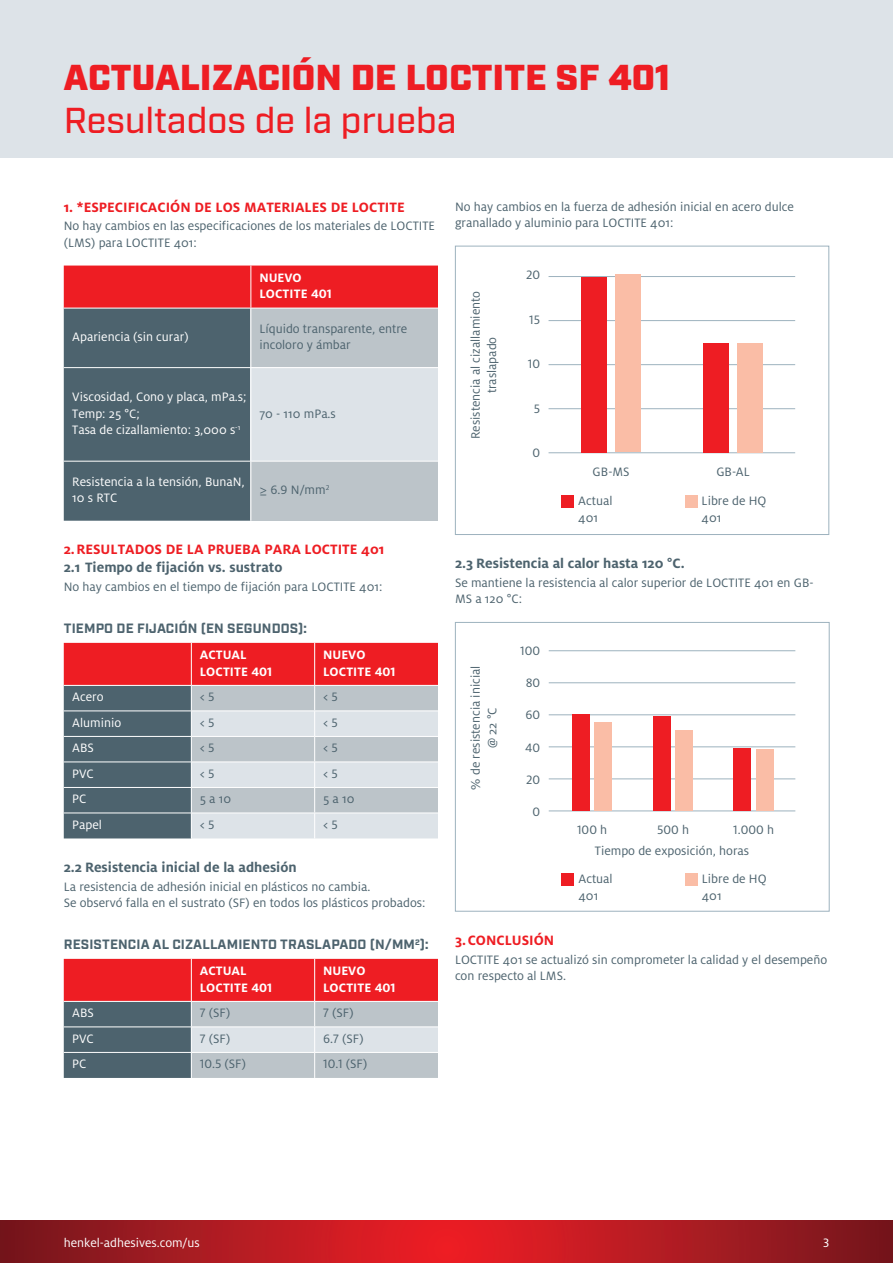
<style>
.page{position:relative;width:893px;height:1263px;background:#fff}
.page>*{position:absolute;margin:0;border:0;box-sizing:border-box;transform-origin:0 0}
.t1{font:900 36px "Industry";letter-spacing:.01em;color:#ee1d23}
.t2{font:500 36px "Industry";color:#ee1d23}
.t3{font:700 15px "Henkel Milo";color:#4d636e}
.t4{font:700 15px "Henkel Milo";color:#ee1d23}
.t5{font:13.5px/16.5px "Henkel Milo";color:#4d636e}
.t6{font:13.5px/16.5px "Henkel Milo";color:#fff}
.t7{font:700 13.5px/16.5px "Henkel Milo";color:#fff}
.t8{font:700 13.5px "Industry";letter-spacing:.01em;color:#4d636e}
</style>
<div class="page">
<div style="left:0;top:0;width:893px;height:157px;background:#dde3e8"></div>
<svg style="left:0;top:1220px;width:893px;height:43px;background:#b01a21"></svg>
<svg style="left:64px;top:266px;width:374px;height:255px;background:#7b5059"></svg>
<div style="left:251px;top:308px;width:187px;height:60px;background:#bcc4c9"></div>
<div style="left:251px;top:368px;width:187px;height:93px;background:#dde3e8"></div>
<div style="left:251px;top:461px;width:187px;height:60px;background:#bcc4c9"></div>
<hr style="left:250px;top:266px;width:1px;height:42px;background:#fff">
<hr style="left:64px;top:308px;width:187px;height:1px;background:#fff">
<hr style="left:251px;top:308px;width:187px;height:1px;background:#fff">
<hr style="left:250px;top:308px;width:1px;height:59px;background:#fff">
<hr style="left:64px;top:367px;width:187px;height:1px;background:#fff">
<hr style="left:251px;top:367px;width:187px;height:1px;background:#fff">
<hr style="left:250px;top:368px;width:1px;height:93px;background:#fff">
<hr style="left:64px;top:461px;width:187px;height:1px;background:#fff">
<hr style="left:251px;top:461px;width:187px;height:1px;background:#fff">
<hr style="left:250px;top:461px;width:1px;height:60px;background:#fff">
<svg style="left:64px;top:643px;width:374px;height:195px;background:#b49197"></svg>
<svg style="left:64px;top:959px;width:374px;height:119px;background:#bb777e"></svg>
<hr style="left:64px;top:1026px;width:127px;height:1px;background:#fff">
<hr style="left:191px;top:1026px;width:124px;height:1px;background:#fff">
<hr style="left:315px;top:1026px;width:123px;height:1px;background:#fff">
<hr style="left:64px;top:1052px;width:127px;height:1px;background:#fff">
<hr style="left:191px;top:1052px;width:124px;height:1px;background:#fff">
<hr style="left:315px;top:1052px;width:123px;height:1px;background:#fff">
<hr style="left:64px;top:1001px;width:127px;height:1px;background:#fff">
<hr style="left:191px;top:1001px;width:124px;height:1px;background:#fff">
<hr style="left:315px;top:1001px;width:123px;height:1px;background:#fff">
<div style="left:455px;top:246px;width:374px;height:289px;background:#fff;border:1px solid #9db2be"></div>
<hr style="left:549px;top:276px;width:246px;height:1px;background:#9db2be">
<hr style="left:549px;top:320px;width:246px;height:1px;background:#9db2be">
<hr style="left:549px;top:364px;width:246px;height:1px;background:#9db2be">
<hr style="left:549px;top:408px;width:246px;height:1px;background:#9db2be">
<hr style="left:549px;top:452px;width:246px;height:1px;background:#9db2be">
<div style="left:581px;top:277px;width:26px;height:175px;background:#ee1d23"></div>
<div style="left:703px;top:343px;width:25px;height:109px;background:#ee1d23"></div>
<div style="left:615px;top:274px;width:26px;height:178px;background:#fabda6"></div>
<div style="left:737px;top:343px;width:25px;height:109px;background:#fabda6"></div>
<div style="left:561px;top:495px;width:13px;height:13px;background:#ee1d23"></div>
<div style="left:685px;top:495px;width:12px;height:13px;background:#fabda6"></div>
<div style="left:455px;top:622px;width:375px;height:289px;background:#fff;border:1px solid #9db2be"></div>
<hr style="left:549px;top:650px;width:246px;height:1px;background:#9db2be">
<hr style="left:549px;top:682px;width:246px;height:1px;background:#9db2be">
<hr style="left:549px;top:746px;width:246px;height:1px;background:#9db2be">
<hr style="left:549px;top:714px;width:246px;height:1px;background:#9db2be">
<hr style="left:549px;top:778px;width:246px;height:1px;background:#9db2be">
<hr style="left:549px;top:810px;width:246px;height:1px;background:#9db2be">
<div style="left:572px;top:714px;width:18px;height:97px;background:#ee1d23"></div>
<div style="left:594px;top:722px;width:18px;height:89px;background:#fabda6"></div>
<div style="left:653px;top:716px;width:18px;height:95px;background:#ee1d23"></div>
<div style="left:675px;top:730px;width:18px;height:81px;background:#fabda6"></div>
<div style="left:733px;top:748px;width:18px;height:63px;background:#ee1d23"></div>
<div style="left:756px;top:749px;width:18px;height:62px;background:#fabda6"></div>
<div style="left:561px;top:873px;width:13px;height:13px;background:#ee1d23"></div>
<div style="left:685px;top:873px;width:13px;height:13px;background:#fabda6"></div>
<h1 class="t1" style="left:64px;top:56px;width:608px">ACTUALIZACIÓN DE LOCTITE SF 401</h1>
<h1 class="t2" style="left:64px;top:99px;width:394px">Resultados de la prueba</h1>
<p class="t4" style="left:64px;top:199px;width:342px">1. *ESPECIFICACIÓN DE LOS MATERIALES DE LOCTITE</p>
<p class="t5" style="left:64px;top:218px;width:373px">No hay cambios en las especificaciones de los materiales de LOCTITE (LMS) para LOCTITE 401:</p>
<p class="t7" style="left:259px;top:269px;width:74px">NUEVO<br>LOCTITE 401</p>
<p class="t6" style="left:72px;top:329px;width:118px">Apariencia (sin curar)</p>
<p class="t5" style="left:259px;top:320px;width:149px">Líquido transparente, entre incoloro y ámbar</p>
<p class="t6" style="left:72px;top:389px;width:176px">Viscosidad, Cono y placa, mPa.s;<br>Temp: 25 °C;<br>Tasa de cizallamiento: 3,000 s<sup>-1</sup></p>
<p class="t5" style="left:259px;top:405px;width:78px">70 - 110 mPa.s</p>
<p class="t6" style="left:72px;top:473px;width:174px">Resistencia a la tensión, BunaN,<br>10 s RTC</p>
<p class="t5" style="left:259px;top:482px;width:71px">≥ 6.9 N/mm<sup>2</sup></p>
<p class="t4" style="left:64px;top:541px;width:322px">2.RESULTADOS DE LA PRUEBA PARA LOCTITE 401</p>
<p class="t3" style="left:64px;top:559px;width:220px">2.1 Tiempo de fijación vs. sustrato</p>
<p class="t5" style="left:64px;top:578px;width:320px">No hay cambios en el tiempo de fijación para LOCTITE 401:</p>
<p class="t8" style="left:64px;top:620px;width:245px">TIEMPO DE FIJACIÓN (EN SEGUNDOS):</p>
<p class="t7" style="left:200px;top:647px;width:74px">ACTUAL<br>LOCTITE 401</p>
<p class="t7" style="left:323px;top:647px;width:74px">NUEVO<br>LOCTITE 401</p>
<p class="t6" style="left:72px;top:689px;width:33px">Acero</p>
<p class="t5" style="left:200px;top:689px;width:16px">&lt; 5</p>
<p class="t5" style="left:323px;top:689px;width:16px">&lt; 5</p>
<p class="t6" style="left:72px;top:714px;width:50px">Aluminio</p>
<p class="t5" style="left:200px;top:714px;width:16px">&lt; 5</p>
<p class="t5" style="left:323px;top:714px;width:16px">&lt; 5</p>
<p class="t6" style="left:72px;top:740px;width:23px">ABS</p>
<p class="t5" style="left:200px;top:740px;width:16px">&lt; 5</p>
<p class="t5" style="left:323px;top:740px;width:16px">&lt; 5</p>
<p class="t6" style="left:72px;top:765px;width:23px">PVC</p>
<p class="t5" style="left:200px;top:765px;width:16px">&lt; 5</p>
<p class="t5" style="left:323px;top:765px;width:16px">&lt; 5</p>
<p class="t6" style="left:72px;top:791px;width:16px">PC</p>
<p class="t5" style="left:200px;top:791px;width:33px">5 a 10</p>
<p class="t5" style="left:323px;top:791px;width:33px">5 a 10</p>
<p class="t6" style="left:72px;top:817px;width:31px">Papel</p>
<p class="t5" style="left:200px;top:817px;width:16px">&lt; 5</p>
<p class="t5" style="left:323px;top:817px;width:16px">&lt; 5</p>
<p class="t3" style="left:64px;top:859px;width:234px">2.2 Resistencia inicial de la adhesión</p>
<p class="t5" style="left:64px;top:878px;width:363px">La resistencia de adhesión inicial en plásticos no cambia.<br>Se observó falla en el sustrato (SF) en todos los plásticos probados:</p>
<p class="t8" style="left:64px;top:936px;width:366px">RESISTENCIA AL CIZALLAMIENTO TRASLAPADO (N/MM<sup>2</sup>):</p>
<p class="t7" style="left:200px;top:963px;width:74px">ACTUAL<br>LOCTITE 401</p>
<p class="t7" style="left:323px;top:963px;width:74px">NUEVO<br>LOCTITE 401</p>
<p class="t6" style="left:72px;top:1005px;width:23px">ABS</p>
<p class="t5" style="left:200px;top:1005px;width:32px">7 (SF)</p>
<p class="t5" style="left:323px;top:1005px;width:32px">7 (SF)</p>
<p class="t6" style="left:72px;top:1030px;width:23px">PVC</p>
<p class="t5" style="left:200px;top:1030px;width:32px">7 (SF)</p>
<p class="t5" style="left:323px;top:1030px;width:42px">6.7 (SF)</p>
<p class="t6" style="left:72px;top:1056px;width:16px">PC</p>
<p class="t5" style="left:200px;top:1056px;width:48px">10.5 (SF)</p>
<p class="t5" style="left:323px;top:1056px;width:46px">10.1 (SF)</p>
<p class="t5" style="left:455px;top:198px;width:341px">No hay cambios en la fuerza de adhesión inicial en acero dulce granallado y aluminio para LOCTITE 401:</p>
<p class="t5" style="left:467px;top:439px;width:150px;text-align:center;rotate:-90deg">Resistencia al cizallamiento traslapado</p>
<p class="t5" style="left:526px;top:267px;width:15px">20</p>
<p class="t5" style="left:529px;top:311px;width:12px">15</p>
<p class="t5" style="left:528px;top:356px;width:14px">10</p>
<p class="t5" style="left:534px;top:400px;width:8px">5</p>
<p class="t5" style="left:532px;top:444px;width:9px">0</p>
<p class="t5" style="left:593px;top:463px;width:38px">GB-MS</p>
<p class="t5" style="left:716px;top:463px;width:35px">GB-AL</p>
<p class="t5" style="left:578px;top:493px;width:36px">Actual<br>401</p>
<p class="t5" style="left:702px;top:493px;width:66px">Libre de HQ<br>401</p>
<p class="t3" style="left:455px;top:555px;width:231px">2.3 Resistencia al calor hasta 120 °C.</p>
<p class="t5" style="left:455px;top:574px;width:360px">Se mantiene la resistencia al calor superior de LOCTITE 401 en GB-<br>MS a 120 °C:</p>
<p class="t5" style="left:468px;top:790px;width:126px;text-align:center;rotate:-90deg">% de resistencia inicial @ 22 °C</p>
<p class="t5" style="left:520px;top:643px;width:21px">100</p>
<p class="t5" style="left:526px;top:674px;width:16px">80</p>
<p class="t5" style="left:525px;top:706px;width:16px">60</p>
<p class="t5" style="left:525px;top:739px;width:17px">40</p>
<p class="t5" style="left:526px;top:771px;width:15px">20</p>
<p class="t5" style="left:533px;top:803px;width:9px">0</p>
<p class="t4" style="left:455px;top:932px;width:101px">3.CONCLUSIÓN</p>
<p class="t5" style="left:577px;top:821px;width:32px">100 h</p>
<p class="t5" style="left:657px;top:821px;width:33px">500 h</p>
<p class="t5" style="left:733px;top:821px;width:42px">1.000 h</p>
<p class="t5" style="left:595px;top:843px;width:156px">Tiempo de exposición, horas</p>
<p class="t5" style="left:578px;top:871px;width:36px">Actual<br>401</p>
<p class="t5" style="left:702px;top:871px;width:66px">Libre de HQ<br>401</p>
<p class="t5" style="left:455px;top:951px;width:374px">LOCTITE 401 se actualizó sin comprometer la calidad y el desempeño con respecto al LMS.</p>
<p class="t6" style="left:64px;top:1235px;width:137px">henkel-adhesives.com/us</p>
<p class="t6" style="left:823px;top:1235px;width:7px">3</p>
</div>
